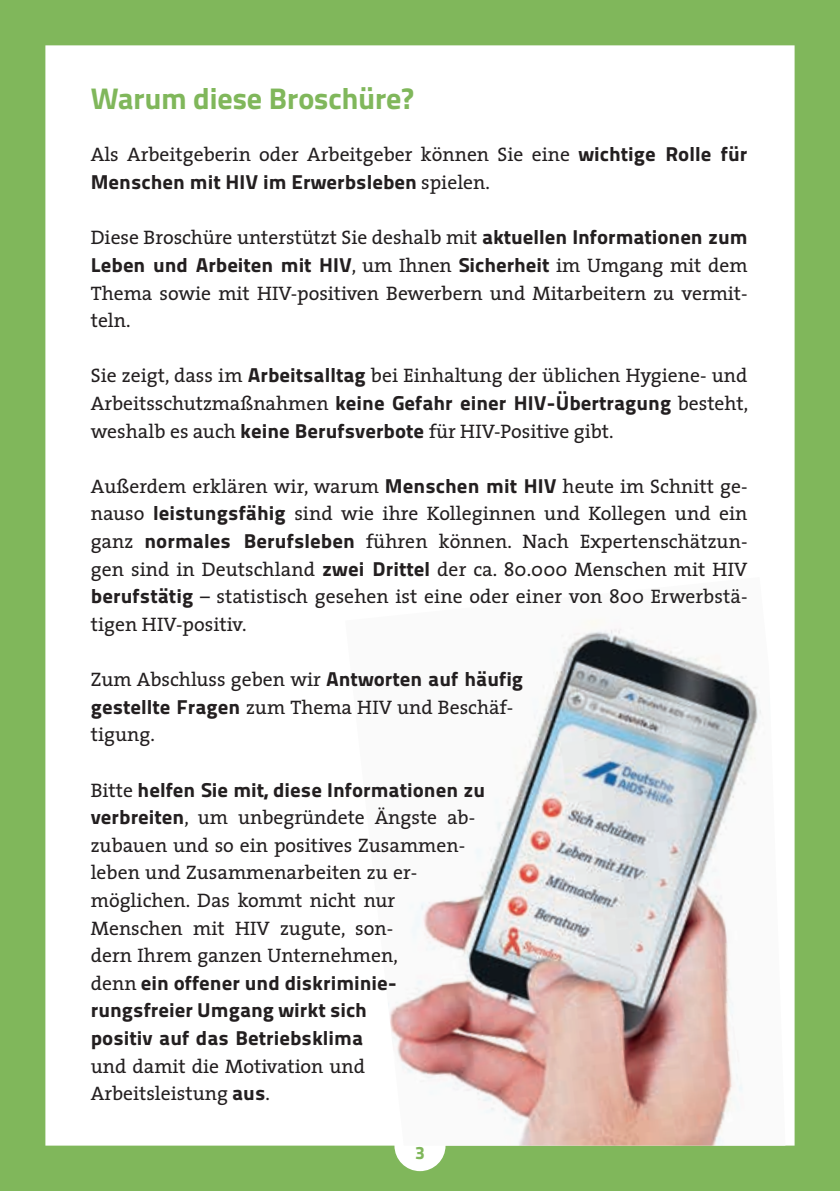
<style>
.page{position:relative;width:840px;height:1191px;background:#fff}
.page>*{position:absolute;margin:0;border:0;box-sizing:border-box;transform-origin:0 0}
.t1{font:700 30px "Titillium";color:#80b75b}
.t2{font:20px/27.6px "Titillium Maps 26 L 999 wt";color:#231f20;scale:1.05 1}
.t3{font:19.6px/27.6px "The Serif";color:#231f20}
.t4{font:18px "Titillium Maps 26 L 999 wt";color:#80b75b}
.s1{font-family:"Titillium Maps 26 L 999 wt";font-size:20px}
.s2{font-family:"The Serif";font-size:19.6px}
</style>
<div class="page">
<div style="left:0;top:0;width:839px;height:1191px;background:#80b75b"></div>
<div style="left:45px;top:45px;width:749px;height:1126px;background:#fff"></div>
<img style="left:345px;top:577px;width:440px;height:568px">
<h1 class="t1" style="left:91px;top:76px;width:325px">Warum diese Broschüre?</h1>
<p class="t3" style="left:91px;top:140px;width:657px">Als Arbeitgeberin oder Arbeitgeber können Sie eine <span class="s1">wichtige Rolle für</span></p>
<p class="t2" style="left:91px;top:167px;width:381px">Menschen mit HIV im Erwerbsleben <span class="s2">spielen.</span></p>
<p class="t3" style="left:91px;top:223px;width:658px">Diese Broschüre unterstützt Sie deshalb mit <span class="s1">aktuellen Informationen zum</span></p>
<p class="t2" style="left:91px;top:250px;width:626px">Leben und Arbeiten mit HIV<span class="s2">, um Ihnen</span> Sicherheit <span class="s2">im Umgang mit dem</span></p>
<p class="t3" style="left:91px;top:278px;width:658px">Thema sowie mit HIV-positiven Bewerbern und Mitarbeitern zu vermit&shy;teln.</p>
<p class="t3" style="left:91px;top:361px;width:657px">Sie zeigt, dass im <span class="s1">Arbeitsalltag</span> bei Einhaltung der üblichen Hygiene- und</p>
<p class="t2" style="left:91px;top:388px;width:627px"><span class="s2">Arbeitsschutzmaßnahmen</span> keine Gefahr einer HIV-Übertragung <span class="s2">besteht,</span></p>
<p class="t3" style="left:91px;top:416px;width:524px">weshalb es auch <span class="s1">keine Berufsverbote</span> für HIV-Positive gibt.</p>
<p class="t3" style="left:91px;top:472px;width:658px;text-align:justify">Außerdem erklären wir, warum <span class="s1">Menschen mit HIV</span> heute im Schnitt ge&shy;nauso <span class="s1">leistungsfähig</span> sind wie ihre Kolleginnen und Kollegen und ein ganz <span class="s1">normales Berufsleben</span> führen können. Nach Expertenschätzun&shy;gen sind in Deutschland <span class="s1">zwei Drittel</span> der ca. 80.000 Menschen mit HIV <span class="s1">berufstätig</span> – statistisch gesehen ist eine oder einer von 800 Erwerbstä&shy;tigen HIV-positiv.</p>
<p class="t3" style="left:91px;top:665px;width:433px">Zum Abschluss geben wir <span class="s1">Antworten auf häufig gestellte Fragen</span> zum Thema HIV und Beschäf&shy;tigung.</p>
<p class="t2" style="left:91px;top:774px;width:377px"><span class="s2">Bitte</span> helfen Sie mit, diese Informationen zu</p>
<p class="t3" style="left:91px;top:803px;width:386px"><span class="s1">verbreiten</span>, um unbegründete Ängste ab&shy;zubauen und so ein positives Zusammen&shy;leben und Zusammenarbeiten zu er&shy;möglichen. Das kommt nicht nur Menschen mit HIV zugute, son-<br>dern Ihrem ganzen Unternehmen,</p>
<p class="t2" style="left:91px;top:967px;width:293px"><span class="s2">denn</span> ein offener und diskriminie&shy;rungsfreier Umgang wirkt sich positiv auf das Betriebsklima</p>
<p class="t3" style="left:91px;top:1051px;width:276px">und damit die Motivation und<br>Arbeitsleistung <span class="s1">aus</span>.</p>
<p class="t4" style="left:415px;top:1138px;width:11px">3</p>
</div>
